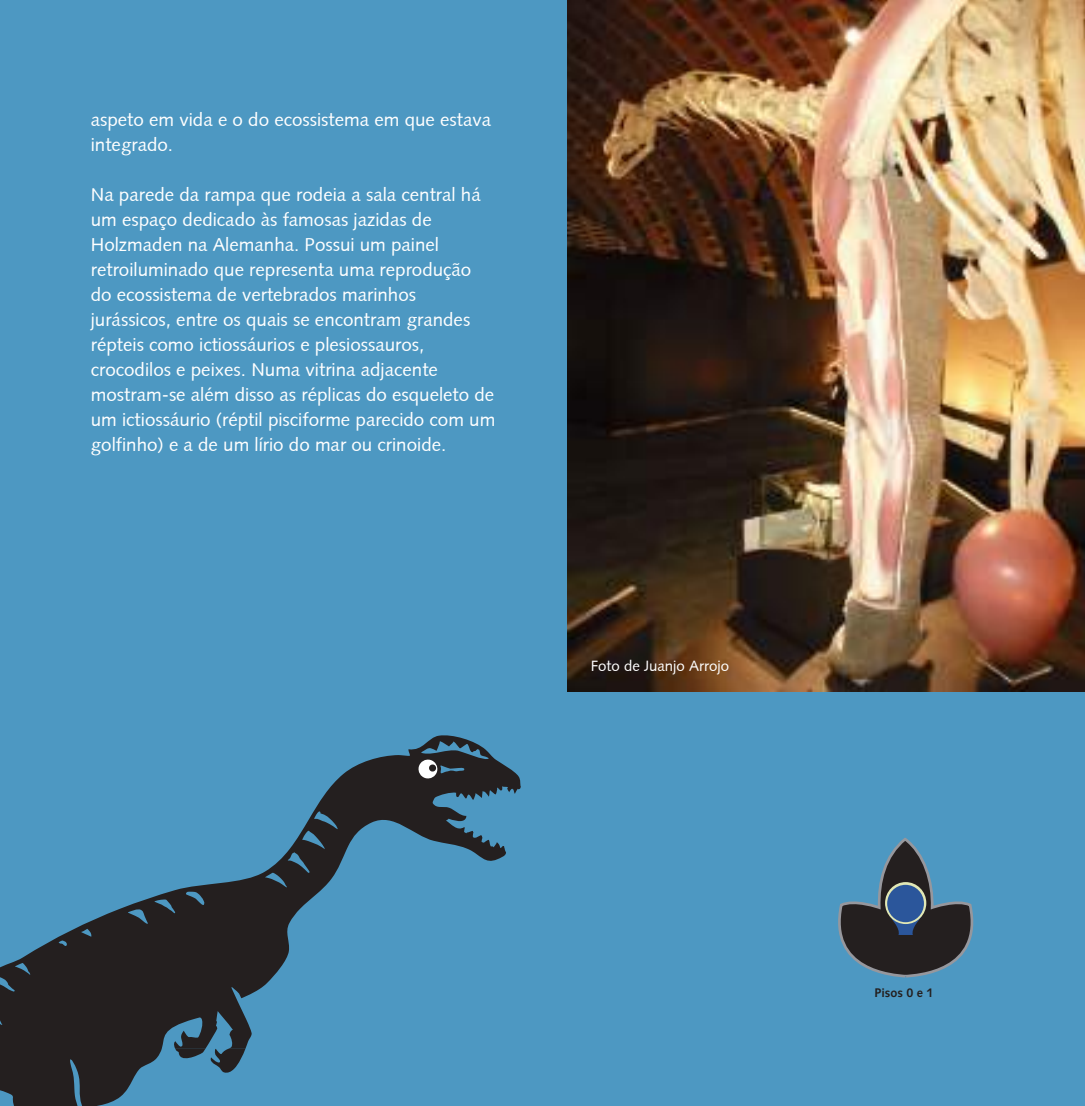
<style>
.page{position:relative;width:1085px;height:1106px;background:#fff}
.page>*{position:absolute;margin:0;border:0;box-sizing:border-box;transform-origin:0 0}
.t1{font:18.75px/25px "Syntax";color:#fff}
.t2{font:15px "Syntax";color:#fff}
.t3{font:700 12.5px "Syntax";color:#241f1f}
</style>
<div class="page">
<div style="left:0;top:0;width:1084px;height:1106px;background:#4d98c2"></div>
<img style="left:567px;top:0;width:517px;height:691px">
<svg style="left:838px;top:838px;width:136px;height:140px"></svg>
<svg style="left:884px;top:882px;width:42px;height:42px"></svg>
<div style="left:887px;top:884px;width:36px;height:38px;background:#2b569b;border-radius:50%"></div>
<svg style="left:0;top:735px;width:521px;height:371px"></svg>
<svg style="left:175px;top:1048px;width:70px;height:25px"></svg>
<svg style="left:417px;top:758px;width:21px;height:21px"></svg>
<p class="t1" style="left:91px;top:107px;width:402px">aspeto em vida e o do ecossistema em que estava integrado.</p>
<p class="t1" style="left:91px;top:182px;width:406px">Na parede da rampa que rodeia a sala central há um espaço dedicado às famosas jazidas de Holzmaden na Alemanha. Possui um painel retroiluminado que representa uma reprodução do ecossistema de vertebrados marinhos jurássicos, entre os quais se encontram grandes répteis como ictiossáurios e plesiossauros, crocodilos e peixes. Numa vitrina adjacente mostram-se além disso as réplicas do esqueleto de um ictiossáurio (réptil pisciforme parecido com um golfinho) e a de um lírio do mar ou crinoide.</p>
<p class="t2" style="left:590px;top:656px;width:140px">Foto de Juanjo Arrojo</p>
<p class="t3" style="left:874px;top:985px;width:61px">Pisos 0 e 1</p>
</div>
